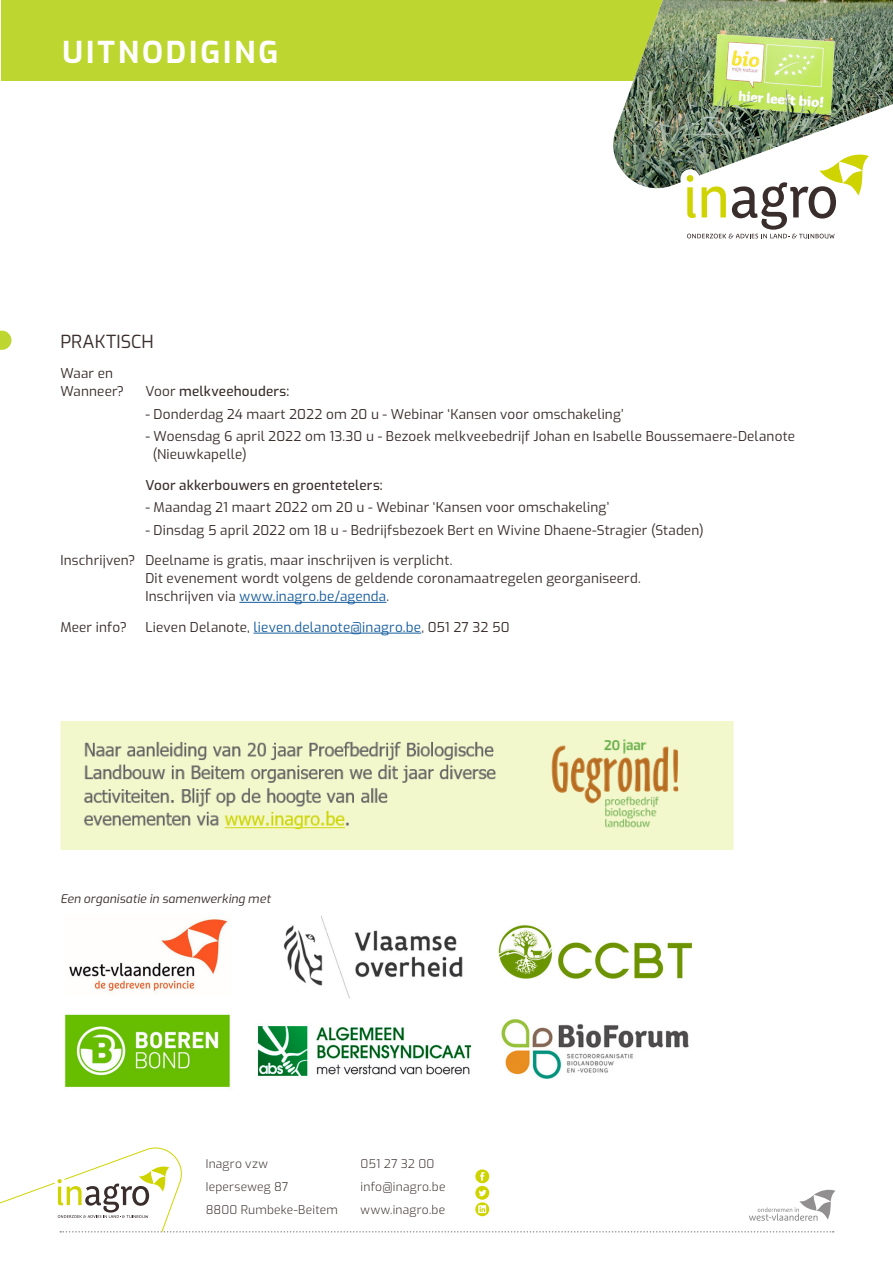
<style>
.page{position:relative;width:893px;height:1263px;background:#fff}
.page>*{position:absolute;margin:0;border:0;box-sizing:border-box;transform-origin:0 0}
.t1{font:700 30px "Exo";letter-spacing:.1em;color:#fff}
.Bodytext{font:18px "Exo";color:#392e2c}
.Bodytext-2{font:13.5px/18px "Exo";letter-spacing:.015em;color:#392e2c}
.Bodytext-3{font:500 13.5px "Exo";letter-spacing:.015em;color:#392e2c}
.Bodytext-4{font:300 12px "Exo";letter-spacing:.02em;color:#392e2c}
.Bodytext-5{font:italic 12px "Exo";letter-spacing:.015em;color:#392e2c}
.s1{font-weight:400}
.s2{color:#175d9e}
</style>
<div class="page">
<div style="left:1px;top:0;width:720px;height:81px;background:#bed630"></div>
<hr style="left:239px;top:602px;width:147px;height:1px;background:#175d9e">
<hr style="left:254px;top:633px;width:167px;height:1px;background:#175d9e">
<svg style="left:0;top:331px;width:11px;height:19px"></svg>
<img style="left:613px;top:0;width:280px;height:188px">
<svg style="left:687px;top:155px;width:182px;height:83px"></svg>
<img style="left:64px;top:915px;width:628px;height:173px">
<svg style="left:0;top:1147px;width:836px;height:85px"></svg>
<img style="left:60px;top:722px;width:674px;height:127px">
<p class="t1" style="left:62px;top:29px;width:217px">UITNODIGING</p>
<p class="Bodytext" style="left:60px;top:328px;width:95px">PRAKTISCH</p>
<p class="Bodytext-2" style="left:60px;top:364px;width:65px">Waar en<br>Wanneer?</p>
<p class="Bodytext-3" style="left:145px;top:381px;width:145px"><span class="s1">Voor</span> melkveehouders:</p>
<p class="Bodytext-2" style="left:145px;top:404px;width:480px">- Donderdag 24 maart 2022 om 20 u - Webinar ‘Kansen voor omschakeling’</p>
<p class="Bodytext-2" style="left:153px;top:426px;width:644px;text-indent:-7px">- Woensdag 6 april 2022 om 13.30 u - Bezoek melkveebedrijf Johan en Isabelle Boussemaere-Delanote (Nieuwkapelle)</p>
<p class="Bodytext-3" style="left:145px;top:475px;width:239px">Voor akkerbouwers en groentetelers:</p>
<p class="Bodytext-2" style="left:145px;top:498px;width:465px">- Maandag 21 maart 2022 om 20 u - Webinar ‘Kansen voor omschakeling’</p>
<p class="Bodytext-2" style="left:145px;top:520px;width:560px">- Dinsdag 5 april 2022 om 18 u - Bedrijfsbezoek Bert en Wivine Dhaene-Stragier (Staden)</p>
<p class="Bodytext-2" style="left:145px;top:551px;width:497px;text-indent:-85px">Inschrijven? Deelname is gratis, maar inschrijven is verplicht.<br>Dit evenement wordt volgens de geldende coronamaatregelen georganiseerd.<br>Inschrijven via <span class="s2">www.inagro.be/agenda</span>.</p>
<p class="Bodytext-2" style="left:60px;top:617px;width:68px">Meer info?</p>
<p class="Bodytext-2" style="left:145px;top:617px;width:366px">Lieven Delanote, <span class="s2">lieven.delanote@inagro.be</span>, 051 27 32 50</p>
<p class="Bodytext-5" style="left:60px;top:890px;width:212px">Een organisatie in samenwerking met</p>
<p class="Bodytext-4" style="left:206px;top:1155px;width:64px">Inagro vzw</p>
<p class="Bodytext-4" style="left:206px;top:1178px;width:84px">Ieperseweg 87</p>
<p class="Bodytext-4" style="left:206px;top:1201px;width:134px">8800 Rumbeke-Beitem</p>
<p class="Bodytext-4" style="left:361px;top:1155px;width:75px">051 27 32 00</p>
<p class="Bodytext-4" style="left:361px;top:1178px;width:86px">info@inagro.be</p>
<p class="Bodytext-4" style="left:361px;top:1201px;width:86px">www.inagro.be</p>
</div>
